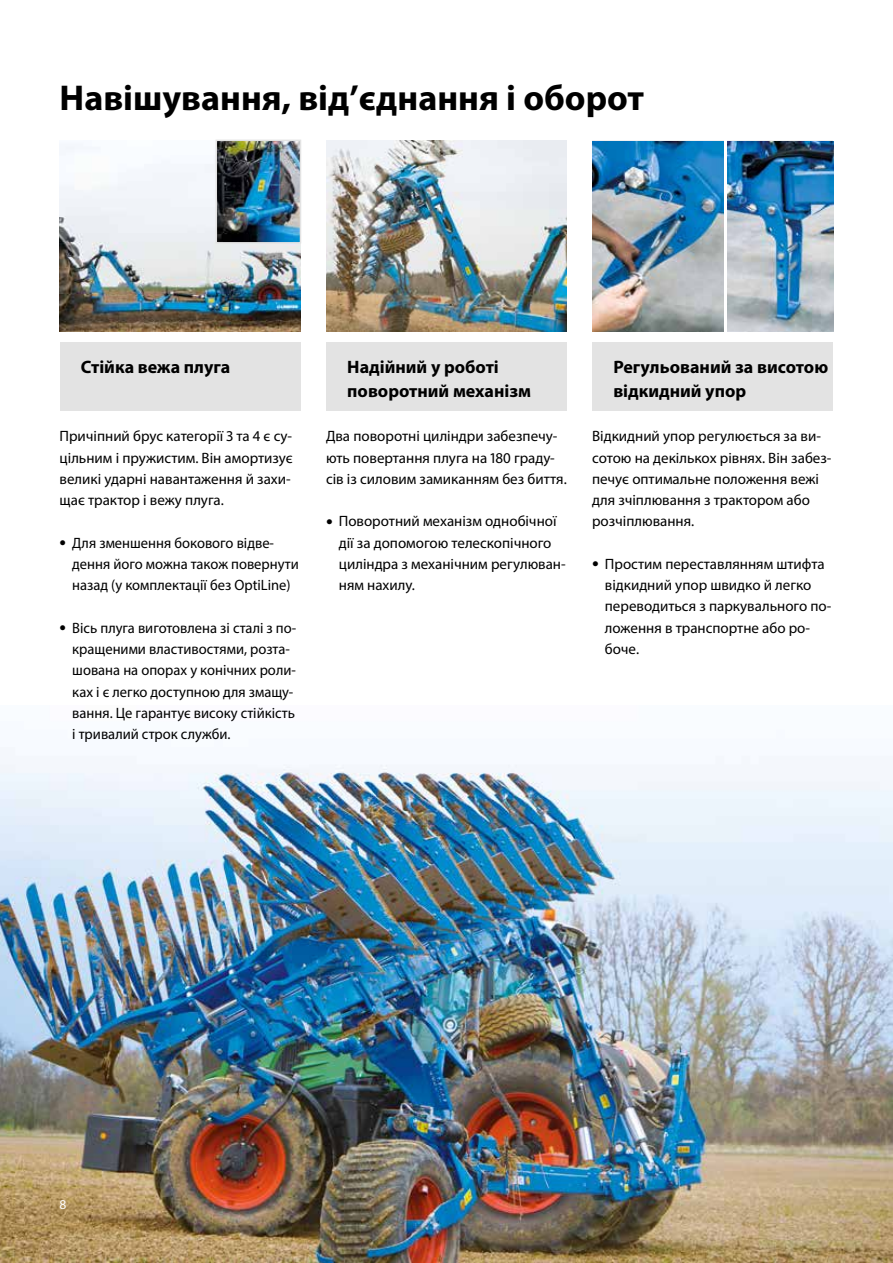
<style>
.page{position:relative;width:893px;height:1263px;background:#fff}
.page>*{position:absolute;margin:0;border:0;box-sizing:border-box;transform-origin:0 0}
.t1{font:700 36px "Myriad Pro";color:#000}
.t2{font:700 18px/24px "Myriad Pro";color:#000}
.t3{font:15px/21.3px "Myriad Pro";color:#000}
.t4{font:13.5px "Myriad Pro";color:#fff}
.s1{font-size:24px}
</style>
<div class="page">
<img style="left:592px;top:141px;width:132px;height:191px">
<img style="left:727px;top:141px;width:106px;height:191px">
<img style="left:60px;top:140px;width:240px;height:192px">
<img style="left:219px;top:143px;width:79px;height:98px">
<div style="left:216px;top:140px;width:85px;height:104px;border:2px solid #e3e3e3"></div>
<img style="left:0;top:747px;width:893px;height:516px">
<div style="left:60px;top:342px;width:240px;height:68px;background:#e3e3e3"></div>
<div style="left:592px;top:342px;width:241px;height:68px;background:#e3e3e3"></div>
<img style="left:326px;top:140px;width:241px;height:192px">
<div style="left:326px;top:342px;width:241px;height:68px;background:#e3e3e3"></div>
<hr style="left:892px;top:801px;width:1px;height:462px;background:#dadada">
<h1 class="t1" style="left:60px;top:74px;width:586px">Навішування, від’єднання і оборот</h1>
<p class="t2" style="left:347px;top:354px;width:185px">Надійний у роботі поворотний механізм</p>
<p class="t2" style="left:81px;top:354px;width:151px">Стійка вежа плуга</p>
<p class="t2" style="left:613px;top:354px;width:216px">Регульований за висотою відкидний упор</p>
<p class="t3" style="left:326px;top:425px;width:242px">Два поворотні циліндри забезпечу&shy;ють повертання плуга на 180 граду&shy;сів із силовим замиканням без биття.</p>
<p class="t3" style="left:339px;top:510px;width:228px;text-indent:-13px"><span class="s1">•</span> Поворотний механізм однобічної дії за допомогою телескопічного циліндра з механічним регулюван&shy;ням нахилу.</p>
<p class="t3" style="left:60px;top:425px;width:235px;text-align:justify">Причіпний брус категорії 3 та 4 є су&shy;цільним і пружистим. Він амортизує великі ударні навантаження й захи&shy;щає трактор і вежу плуга.</p>
<p class="t3" style="left:72px;top:532px;width:228px;text-indent:-13px"><span class="s1">•</span> Для зменшення бокового відве&shy;дення його можна також повернути назад (у комплектації без OptiLine)</p>
<p class="t3" style="left:72px;top:617px;width:225px;text-indent:-13px"><span class="s1">•</span> Вісь плуга виготовлена зі сталі з по&shy;кращеними властивостями, розта&shy;шована на опорах у конічних роли&shy;ках і є легко доступною для змащу&shy;вання. Це гарантує високу стійкість і тривалий строк служби.</p>
<p class="t3" style="left:592px;top:425px;width:241px">Відкидний упор регулюється за ви&shy;сотою на декількох рівнях. Він забез&shy;печує оптимальне положення вежі для зчіплювання з трактором або розчіплювання.</p>
<p class="t3" style="left:605px;top:553px;width:228px;text-indent:-13px"><span class="s1">•</span> Простим переставлянням штифта відкидний упор швидко й легко переводиться з паркувального по&shy;ложення в транспортне або ро&shy;боче.</p>
<p class="t4" style="left:60px;top:1196px;width:8px">8</p>
</div>
